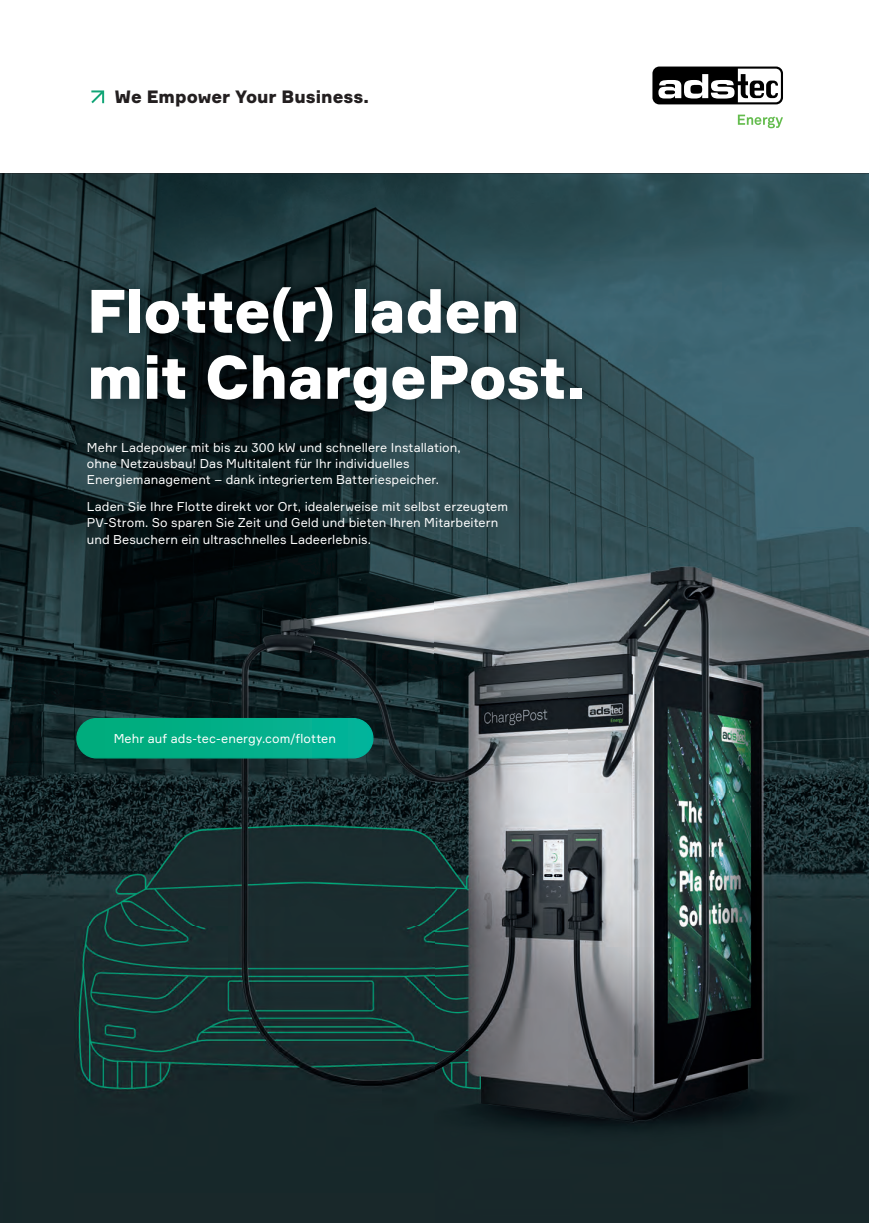
<style>
.page{position:relative;width:869px;height:1223px;background:#fff}
.page>*{position:absolute;margin:0;border:0;box-sizing:border-box;transform-origin:0 0}
.t1{font:900 60px/66px "Formular";letter-spacing:-.01em;color:#fff}
.t2{font:900 17.5px "Formular";color:#231f20}
.t3{font:12.5px/16.2px "Formular";letter-spacing:.005em;color:#fff}
</style>
<div class="page">
<img style="left:0;top:173px;width:868px;height:89px">
<img style="left:0;top:261px;width:75px;height:961px">
<img style="left:568px;top:261px;width:300px;height:961px">
<img style="left:75px;top:437px;width:494px;height:785px">
<img style="left:65px;top:262px;width:542px;height:175px">
<svg style="left:91px;top:90px;width:13px;height:13px"></svg>
<svg style="left:652px;top:67px;width:130px;height:37px"></svg>
<svg style="left:658px;top:69px;width:122px;height:33px"></svg>
<svg style="left:737px;top:115px;width:45px;height:13px"></svg>
<div style="left:77px;top:718px;width:296px;height:40px;background:linear-gradient(to right,#00ab79,#04b399);border-radius:20px"></div>
<div style="left:76px;top:718px;width:297px;height:40px;border:1px solid #fff;border-radius:20px"></div>
<h2 class="t2" style="left:114px;top:86px;width:256px">We Empower Your Business.</h2>
<h1 class="t1" style="left:87px;top:277px;width:500px">Flotte(r) laden mit ChargePost.</h1>
<p class="t3" style="left:87px;top:439px;width:375px">Mehr Ladepower mit bis zu 300 kW und schnellere Installation, ohne Netzausbau! Das Multitalent für Ihr individuelles<br>Energiemanagement – dank integriertem Batteriespeicher.</p>
<p class="t3" style="left:87px;top:498px;width:422px">Laden Sie Ihre Flotte direkt vor Ort, idealerweise mit selbst erzeugtem<br>PV-Strom. So sparen Sie Zeit und Geld und bieten Ihren Mitarbeitern und Besuchern ein ultraschnelles Ladeerlebnis.</p>
<p class="t3" style="left:114px;top:730px;width:224px">Mehr auf ads-tec-energy.com/flotten</p>
</div>
